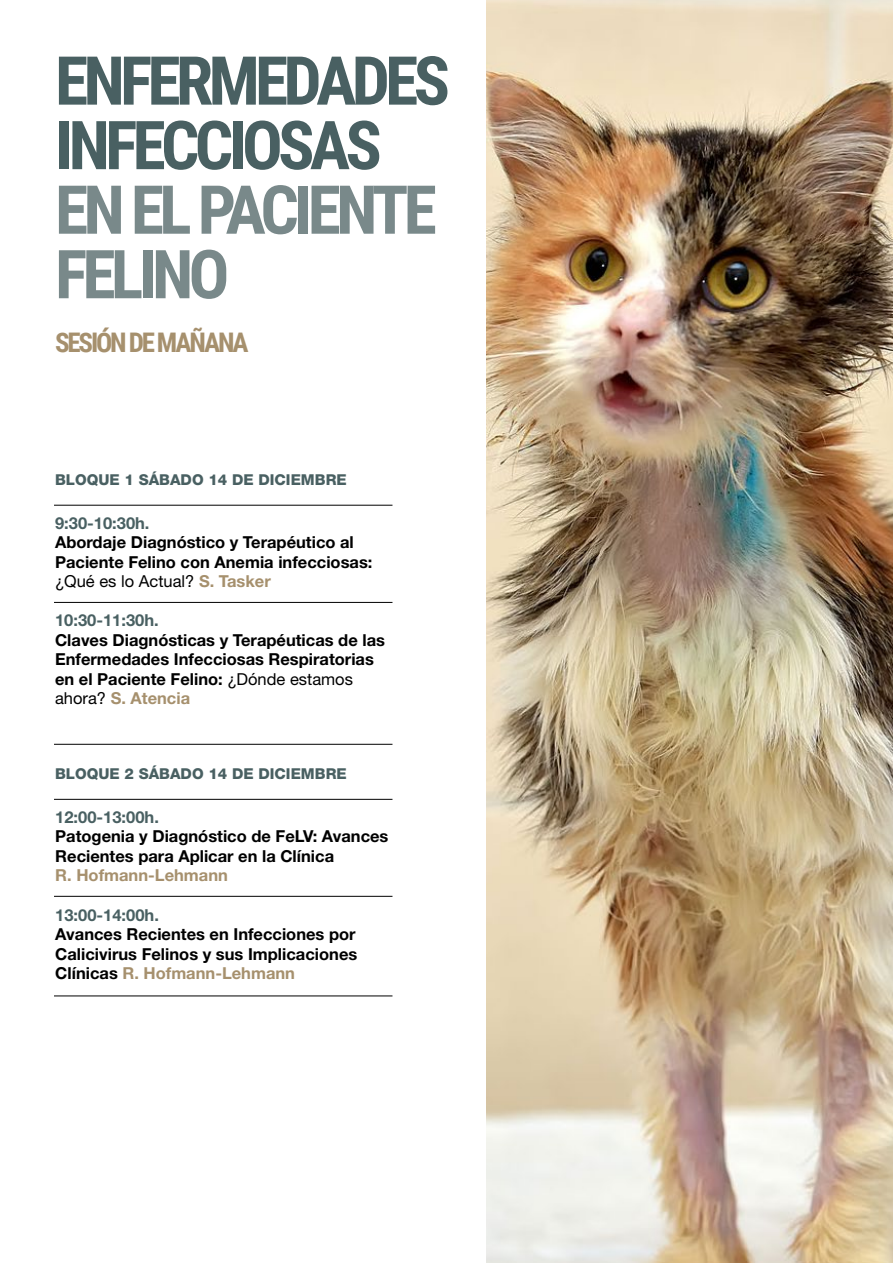
<style>
.page{position:relative;width:893px;height:1263px;background:#fff}
.page>*{position:absolute;margin:0;border:0;box-sizing:border-box;transform-origin:0 0}
.t1{font:700 67.5px/64.5px "Roboto Condensed";letter-spacing:-.07em;color:#496062}
.t2{font:700 67.5px/64.5px "Roboto Condensed";letter-spacing:-.07em;color:#79898a}
.t3{font:700 27px "Roboto Condensed";letter-spacing:-.08em;color:#a6906d}
.t4{font:700 16.5px/19.5px "Helvetica Neue LT Std";color:#000}
.t5{font:700 16.5px "Helvetica Neue LT Std";color:#496062}
.t6{font:700 16.5px "Helvetica Neue LT Std";color:#a6906d}
.t7{font:800 15px "Helvetica Neue LT Std";color:#496062}
.s1{font-weight:400}
.s2{color:#a6906d}
</style>
<div class="page">
<img style="left:487px;top:0;width:406px;height:1263px">
<hr style="left:54px;top:505px;width:338px;height:1px;background:#000">
<hr style="left:54px;top:799px;width:338px;height:1px;background:#000">
<hr style="left:54px;top:744px;width:338px;height:1px;background:#000">
<hr style="left:54px;top:995px;width:338px;height:1px;background:#000">
<hr style="left:54px;top:602px;width:338px;height:1px;background:#000">
<hr style="left:54px;top:896px;width:338px;height:1px;background:#000">
<h1 class="t1" style="left:55px;top:46px;width:396px">ENFERMEDADES<br>INFECCIOSAS</h1>
<h1 class="t2" style="left:55px;top:175px;width:383px">EN EL PACIENTE<br>FELINO</h1>
<h2 class="t3" style="left:55px;top:323px;width:195px">SESIÓN DE MAÑANA</h2>
<p class="t7" style="left:55px;top:471px;width:293px">BLOQUE 1 SÁBADO 14 DE DICIEMBRE</p>
<p class="t5" style="left:55px;top:513px;width:96px">9:30-10:30h.</p>
<p class="t4" style="left:55px;top:532px;width:319px">Abordaje Diagnóstico y Terapéutico al<br>Paciente Felino con Anemia infecciosas: <span class="s1">¿Qué es lo Actual?</span> <span class="s2">S. Tasker</span></p>
<p class="t5" style="left:55px;top:610px;width:105px">10:30-11:30h.</p>
<p class="t4" style="left:55px;top:630px;width:331px">Claves Diagnósticas y Terapéuticas de las Enfermedades Infecciosas Respiratorias en el Paciente Felino: <span class="s1">¿Dónde estamos ahora?</span> <span class="s2">S. Atencia</span></p>
<p class="t7" style="left:55px;top:765px;width:293px">BLOQUE 2 SÁBADO 14 DE DICIEMBRE</p>
<p class="t5" style="left:55px;top:807px;width:105px">12:00-13:00h.</p>
<p class="t4" style="left:55px;top:826px;width:335px">Patogenia y Diagnóstico de FeLV: Avances<br>Recientes para Aplicar en la Clínica</p>
<p class="t6" style="left:55px;top:865px;width:174px">R. Hofmann-Lehmann</p>
<p class="t5" style="left:55px;top:904px;width:105px">13:00-14:00h.</p>
<p class="t4" style="left:55px;top:924px;width:304px;text-align:justify">Avances Recientes en Infecciones por Calicivirus Felinos y sus Implicaciones Clínicas <span class="s2">R. Hofmann-Lehmann</span></p>
</div>
